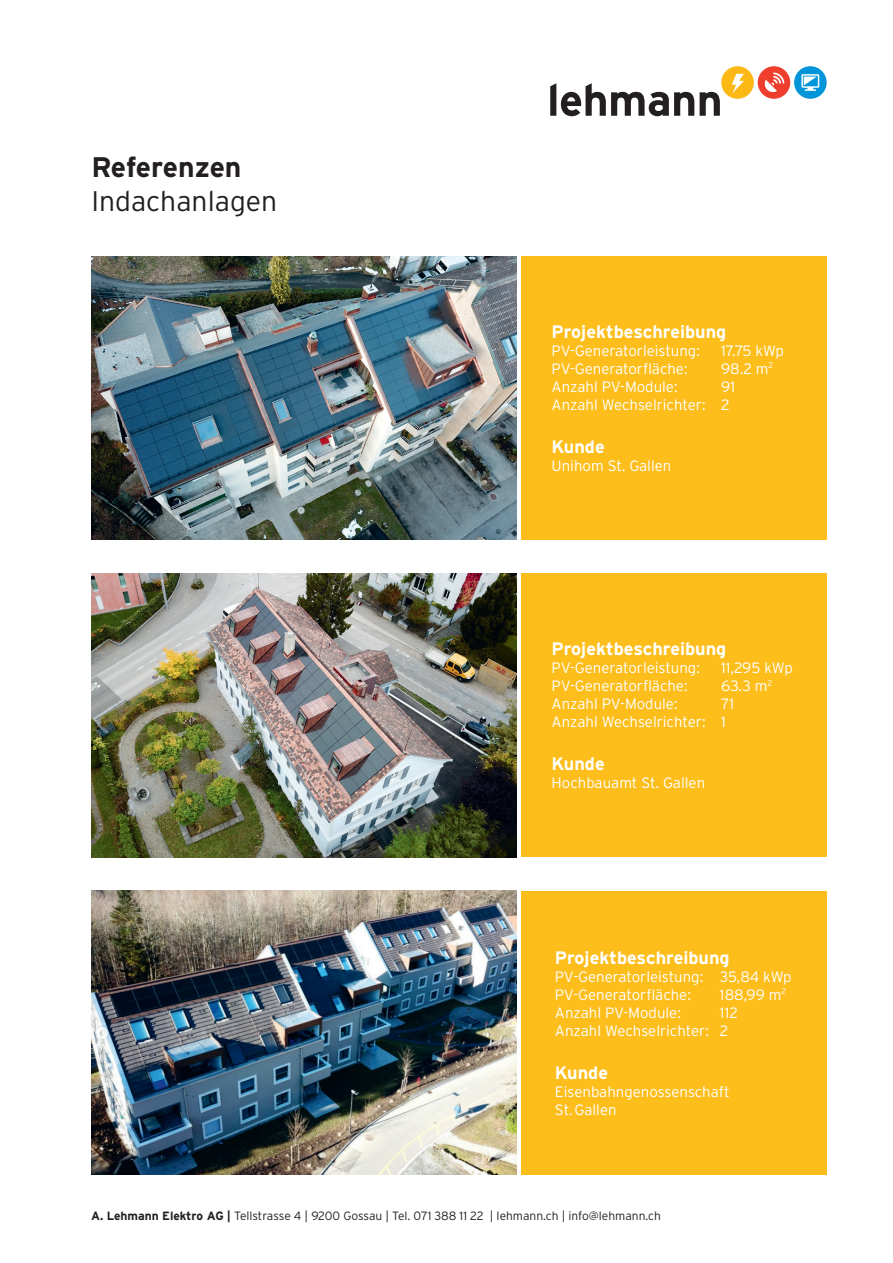
<style>
.page{position:relative;width:893px;height:1263px;background:#fff}
.page>*{position:absolute;margin:0;border:0;box-sizing:border-box;transform-origin:0 0}
.t1{font:300 28.35px "Interstate";color:#231f20}
.t2{font:700 28.35px "Interstate";letter-spacing:-.005em;color:#231f20}
.t3{font:700 18px "Interstate";color:#fff}
.t4{font:300 15px/18px "Interstate";color:#fff}
.t5{font:300 12px "Interstate";color:#231f20}
.s1{font-weight:700}
</style>
<div class="page">
<svg style="left:550px;top:83px;width:144px;height:33px"></svg>
<svg style="left:700px;top:66px;width:127px;height:50px"></svg>
<img style="left:91px;top:256px;width:426px;height:284px">
<img style="left:91px;top:573px;width:426px;height:284px">
<img style="left:91px;top:891px;width:426px;height:284px">
<div style="left:521px;top:256px;width:306px;height:284px;background:#fdbe1c"></div>
<div style="left:521px;top:573px;width:306px;height:284px;background:#fdbe1c"></div>
<div style="left:521px;top:891px;width:306px;height:284px;background:#fdbe1c"></div>
<h1 class="t2" style="left:91px;top:151px;width:152px">Referenzen</h1>
<h1 class="t1" style="left:91px;top:185px;width:187px">Indachanlagen</h1>
<p class="t3" style="left:552px;top:321px;width:176px">Projektbeschreibung</p>
<p class="t4" style="left:552px;top:341px;width:150px">PV-Generatorleistung:</p>
<p class="t4" style="left:721px;top:341px;width:64px">17.75 kWp</p>
<p class="t4" style="left:552px;top:359px;width:138px">PV-Generatorfläche:</p>
<p class="t4" style="left:721px;top:359px;width:54px">98.2 m<sup>2</sup></p>
<p class="t4" style="left:552px;top:377px;width:128px">Anzahl PV-Module:</p>
<p class="t4" style="left:552px;top:377px;width:185px;text-indent:170px">91<br>Anzahl Wechselrichter: 2</p>
<p class="t3" style="left:552px;top:437px;width:55px">Kunde</p>
<p class="t4" style="left:552px;top:456px;width:121px">Unihom St. Gallen</p>
<p class="t3" style="left:552px;top:639px;width:176px">Projektbeschreibung</p>
<p class="t4" style="left:552px;top:659px;width:150px">PV-Generatorleistung:</p>
<p class="t4" style="left:721px;top:659px;width:73px">11,295 kWp</p>
<p class="t4" style="left:552px;top:677px;width:138px">PV-Generatorfläche:</p>
<p class="t4" style="left:721px;top:677px;width:52px">63.3 m<sup>2</sup></p>
<p class="t4" style="left:552px;top:695px;width:128px">Anzahl PV-Module:</p>
<p class="t4" style="left:552px;top:695px;width:184px;text-indent:170px">71<br>Anzahl Wechselrichter: 1</p>
<p class="t3" style="left:552px;top:754px;width:55px">Kunde</p>
<p class="t4" style="left:552px;top:774px;width:155px">Hochbauamt St. Gallen</p>
<p class="t3" style="left:555px;top:947px;width:176px">Projektbeschreibung</p>
<p class="t4" style="left:555px;top:967px;width:238px">PV-Generatorleistung: 35,84 kWp<br>PV-Generatorfläche:</p>
<p class="t4" style="left:720px;top:985px;width:68px">188,99 m<sup>2</sup></p>
<p class="t4" style="left:555px;top:1003px;width:128px">Anzahl PV-Module:</p>
<p class="t4" style="left:555px;top:1003px;width:184px;text-indent:165px">112<br>Anzahl Wechselrichter: 2</p>
<p class="t3" style="left:555px;top:1062px;width:55px">Kunde</p>
<p class="t4" style="left:555px;top:1082px;width:176px">Eisenbahngenossenschaft<br>St.Gallen</p>
<p class="t5" style="left:91px;top:1209px;width:571px"><span class="s1">A. Lehmann Elektro AG |</span> Tellstrasse 4 | 9200 Gossau | Tel. 071 388 11 22 | lehmann.ch | info@lehmann.ch</p>
</div>
